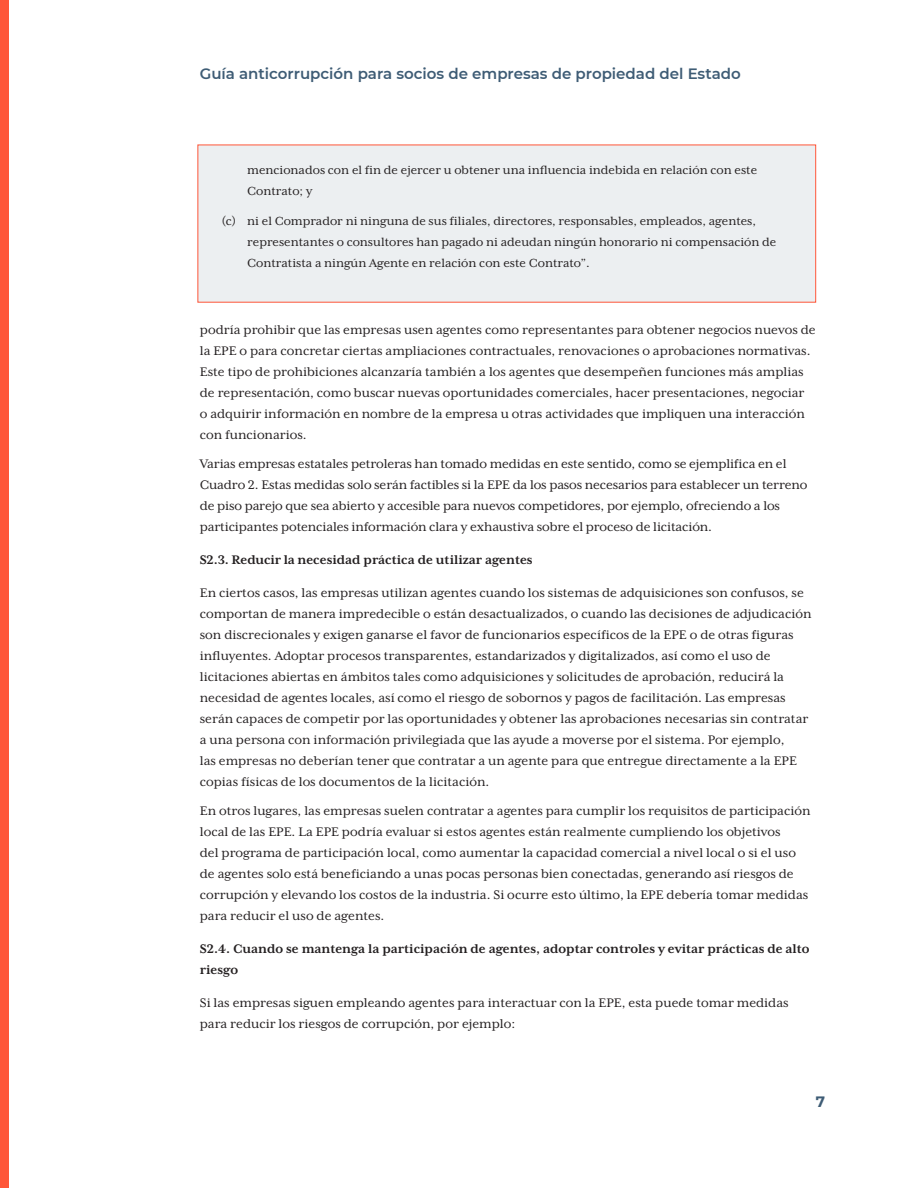
<style>
.page{position:relative;width:918px;height:1188px;background:#fff}
.page>*{position:absolute;margin:0;border:0;box-sizing:border-box;transform-origin:0 0}
.t1{font:600 15px "Montserrat";color:#3e5c75}
.t2{font:700 15px "Montserrat";color:#3e5c75}
.t3{font:14.25px/21px "Mrs Eaves XL Serif OT";color:#231f20}
.Heading_4{font:700 14.25px/21px "Mrs Eaves XL Serif OT";color:#231f20}
.t4{font:13.5px/21px "Mrs Eaves XL Serif OT";color:#231f20}
</style>
<div class="page">
<div style="left:0;top:0;width:9px;height:1188px;background:#ff5638"></div>
<div style="left:198px;top:145px;width:618px;height:158px;background:#eceff1;border:1px solid #ff5638"></div>
<p class="t1" style="left:200px;top:63px;width:543px">Guía anticorrupción para socios de empresas de propiedad del Estado</p>
<p class="t4" style="left:247px;top:160px;width:511px">mencionados con el fin de ejercer u obtener una influencia indebida en relación con este<br>Contrato; y</p>
<p class="t4" style="left:247px;top:210px;width:531px;text-indent:-26px">(c) ni el Comprador ni ninguna de sus filiales, directores, responsables, empleados, agentes, representantes o consultores han pagado ni adeudan ningún honorario ni compensación de<br>Contratista a ningún Agente en relación con este Contrato”.</p>
<p class="t3" style="left:200px;top:319px;width:617px">podría prohibir que las empresas usen agentes como representantes para obtener negocios nuevos de la EPE o para concretar ciertas ampliaciones contractuales, renovaciones o aprobaciones normativas.<br>Este tipo de prohibiciones alcanzaría también a los agentes que desempeñen funciones más amplias de representación, como buscar nuevas oportunidades comerciales, hacer presentaciones, negociar<br>o adquirir información en nombre de la empresa u otras actividades que impliquen una interacción con funcionarios.</p>
<p class="t3" style="left:200px;top:454px;width:609px">Varias empresas estatales petroleras han tomado medidas en este sentido, como se ejemplifica en el Cuadro 2. Estas medidas solo serán factibles si la EPE da los pasos necesarios para establecer un terreno de piso parejo que sea abierto y accesible para nuevos competidores, por ejemplo, ofreciendo a los participantes potenciales información clara y exhaustiva sobre el proceso de licitación.</p>
<p class="Heading_4" style="left:200px;top:549px;width:334px">S2.3. Reducir la necesidad práctica de utilizar agentes</p>
<p class="t3" style="left:200px;top:582px;width:613px">En ciertos casos, las empresas utilizan agentes cuando los sistemas de adquisiciones son confusos, se comportan de manera impredecible o están desactualizados, o cuando las decisiones de adjudicación son discrecionales y exigen ganarse el favor de funcionarios específicos de la EPE o de otras figuras influyentes. Adoptar procesos transparentes, estandarizados y digitalizados, así como el uso de licitaciones abiertas en ámbitos tales como adquisiciones y solicitudes de aprobación, reducirá la necesidad de agentes locales, así como el riesgo de sobornos y pagos de facilitación. Las empresas serán capaces de competir por las oportunidades y obtener las aprobaciones necesarias sin contratar a una persona con información privilegiada que las ayude a moverse por el sistema. Por ejemplo,<br>las empresas no deberían tener que contratar a un agente para que entregue directamente a la EPE copias físicas de los documentos de la licitación.</p>
<p class="t3" style="left:200px;top:801px;width:612px">En otros lugares, las empresas suelen contratar a agentes para cumplir los requisitos de participación local de las EPE. La EPE podría evaluar si estos agentes están realmente cumpliendo los objetivos<br>del programa de participación local, como aumentar la capacidad comercial a nivel local o si el uso de agentes solo está beneficiando a unas pocas personas bien conectadas, generando así riesgos de corrupción y elevando los costos de la industria. Si ocurre esto último, la EPE debería tomar medidas para reducir el uso de agentes.</p>
<p class="Heading_4" style="left:200px;top:938px;width:611px">S2.4. Cuando se mantenga la participación de agentes, adoptar controles y evitar prácticas de alto riesgo</p>
<p class="t3" style="left:200px;top:992px;width:590px">Si las empresas siguen empleando agentes para interactuar con la EPE, esta puede tomar medidas para reducir los riesgos de corrupción, por ejemplo:</p>
<p class="t2" style="left:816px;top:1091px;width:11px">7</p>
</div>
